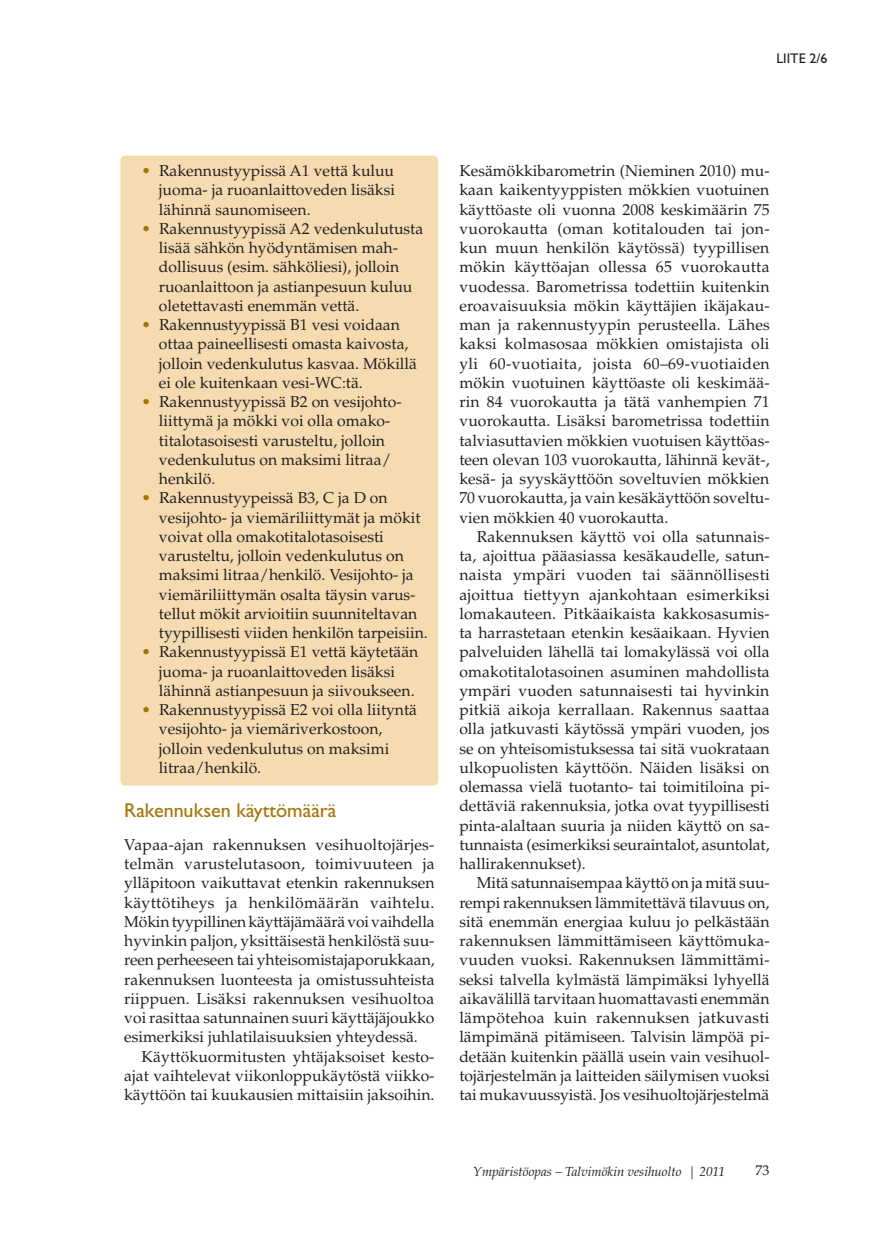
<style>
.page{position:relative;width:874px;height:1241px;background:#fff}
.page>*{position:absolute;margin:0;border:0;box-sizing:border-box;transform-origin:0 0}
.t1{font:20.12px "Gill Sans Std";color:#a57406}
.t2{font:15.75px/19.2px "Palatino LT Std";color:#231f20;text-align:justify}
.t3{font:14px "Gill Sans Std";color:#231f20}
.t4{font:14px "Palatino LT Std";color:#231f20}
.t5{font:italic 13.12px "Palatino LT Std";color:#231f20}
.s1{color:#a57406}
</style>
<div class="page">
<div style="left:120px;top:156px;width:318px;height:629px;background:#f6dbb1;border-radius:5px"></div>
<p class="t3" style="left:776px;top:53px;width:53px">LIITE 2/6</p>
<p class="t2" style="left:159px;top:163px;width:237px;text-indent:-17px"><span class="s1">•</span> Rakennustyypissä A1 vettä kuluu juoma- ja ruoanlaittoveden lisäksi lähinnä saunomiseen.</p>
<p class="t2" style="left:159px;top:221px;width:266px;text-align:left;text-indent:-17px"><span class="s1">•</span> Rakennustyypissä A2 vedenkulutusta lisää sähkön hyödyntämisen mah&shy;dollisuus (esim. sähköliesi), jolloin ruoanlaittoon ja astianpesuun kuluu oletettavasti enemmän vettä.</p>
<p class="t2" style="left:159px;top:317px;width:259px;text-align:left;text-indent:-17px"><span class="s1">•</span> Rakennustyypissä B1 vesi voidaan ottaa paineellisesti omasta kaivosta, jolloin vedenkulutus kasvaa. Mökillä ei ole kuitenkaan vesi-WC:tä.</p>
<p class="t2" style="left:159px;top:394px;width:244px;text-align:left;text-indent:-17px"><span class="s1">•</span> Rakennustyypissä B2 on vesijohto&shy;liittymä ja mökki voi olla omako&shy;titalotasoisesti varusteltu, jolloin vedenkulutus on maksimi litraa/ henkilö.</p>
<p class="t2" style="left:159px;top:490px;width:270px;text-align:left;text-indent:-17px"><span class="s1">•</span> Rakennustyypeissä B3, C ja D on vesijohto- ja viemäriliittymät ja mökit voivat olla omakotitalotasoisesti varusteltu, jolloin vedenkulutus on maksimi litraa/henkilö. Vesijohto- ja viemäriliittymän osalta täysin varus&shy;tellut mökit arvioitiin suunniteltavan tyypillisesti viiden henkilön tarpeisiin.</p>
<p class="t2" style="left:159px;top:644px;width:261px;text-align:left;text-indent:-17px"><span class="s1">•</span> Rakennustyypissä E1 vettä käytetään juoma- ja ruoanlaittoveden lisäksi lähinnä astianpesuun ja siivoukseen.</p>
<p class="t2" style="left:159px;top:702px;width:259px;text-align:left;text-indent:-17px"><span class="s1">•</span> Rakennustyypissä E2 voi olla liityntä vesijohto- ja viemäriverkostoon, jolloin vedenkulutus on maksimi litraa/henkilö.</p>
<p class="t1" style="left:124px;top:802px;width:214px">Rakennuksen käyttömäärä</p>
<p class="t2" style="left:124px;top:837px;width:312px">Vapaa-ajan rakennuksen vesihuoltojärjes&shy;telmän varustelutasoon, toimivuuteen ja ylläpitoon vaikuttavat etenkin rakennuksen käyttötiheys ja henkilömäärän vaihtelu.<br>Mökin tyypillinen käyttäjämäärä voi vaihdella hyvinkin paljon, yksittäisestä henkilöstä suu&shy;reen perheeseen tai yhteisomistajaporukkaan, rakennuksen luonteesta ja omistussuhteista riippuen. Lisäksi rakennuksen vesihuoltoa voi rasittaa satunnainen suuri käyttäjäjoukko esimerkiksi juhlatilaisuuksien yhteydessä.</p>
<p class="t2" style="left:124px;top:1049px;width:312px;text-indent:17px">Käyttökuormitusten yhtäjaksoiset kesto&shy;ajat vaihtelevat viikonloppukäytöstä viikko&shy;käyttöön tai kuukausien mittaisiin jaksoihin.</p>
<p class="t2" style="left:459px;top:163px;width:312px">Kesämökkibarometrin (Nieminen 2010) mu&shy;kaan kaikentyyppisten mökkien vuotuinen käyttöaste oli vuonna 2008 keskimäärin 75 vuorokautta (oman kotitalouden tai jon&shy;kun muun henkilön käytössä) tyypillisen mökin käyttöajan ollessa 65 vuorokautta vuodessa. Barometrissa todettiin kuitenkin eroavaisuuksia mökin käyttäjien ikäjakau&shy;man ja rakennustyypin perusteella. Lähes kaksi kolmasosaa mökkien omistajista oli yli 60-vuotiaita, joista 60–69-vuotiaiden mökin vuotuinen käyttöaste oli keskimää&shy;rin 84 vuorokautta ja tätä vanhempien 71 vuorokautta. Lisäksi barometrissa todettiin talviasuttavien mökkien vuotuisen käyttöas&shy;teen olevan 103 vuorokautta, lähinnä kevät-, kesä- ja syyskäyttöön soveltuvien mökkien 70 vuorokautta, ja vain kesäkäyttöön soveltu&shy;vien mökkien 40 vuorokautta.</p>
<p class="t2" style="left:459px;top:529px;width:312px;text-indent:17px">Rakennuksen käyttö voi olla satunnais&shy;ta, ajoittua pääasiassa kesäkaudelle, satun&shy;naista ympäri vuoden tai säännöllisesti ajoittua tiettyyn ajankohtaan esimerkiksi lomakauteen. Pitkäaikaista kakkosasumis&shy;ta harrastetaan etenkin kesäaikaan. Hyvien palveluiden lähellä tai lomakylässä voi olla omakotitalotasoinen asuminen mahdollista ympäri vuoden satunnaisesti tai hyvinkin pitkiä aikoja kerrallaan. Rakennus saattaa olla jatkuvasti käytössä ympäri vuoden, jos se on yhteisomistuksessa tai sitä vuokrataan ulkopuolisten käyttöön. Näiden lisäksi on olemassa vielä tuotanto- tai toimitiloina pi&shy;dettäviä rakennuksia, jotka ovat tyypillisesti pinta-alaltaan suuria ja niiden käyttö on sa&shy;tunnaista (esimerkiksi seuraintalot, asuntolat, hallirakennukset).</p>
<p class="t2" style="left:459px;top:875px;width:312px;text-indent:17px">Mitä satunnaisempaa käyttö on ja mitä suu&shy;rempi rakennuksen lämmitettävä tilavuus on, sitä enemmän energiaa kuluu jo pelkästään rakennuksen lämmittämiseen käyttömuka&shy;vuuden vuoksi. Rakennuksen lämmittämi&shy;seksi talvella kylmästä lämpimäksi lyhyellä aikavälillä tarvitaan huomattavasti enemmän lämpötehoa kuin rakennuksen jatkuvasti lämpimänä pitämiseen. Talvisin lämpöä pi&shy;detään kuitenkin päällä usein vain vesihuol&shy;tojärjestelmän ja laitteiden säilymisen vuoksi tai mukavuussyistä. Jos vesihuoltojärjestelmä</p>
<p class="t5" style="left:473px;top:1164px;width:253px">Ympäristöopas – Talvimökin vesihuolto | 2011</p>
<p class="t4" style="left:755px;top:1165px;width:15px">73</p>
</div>
